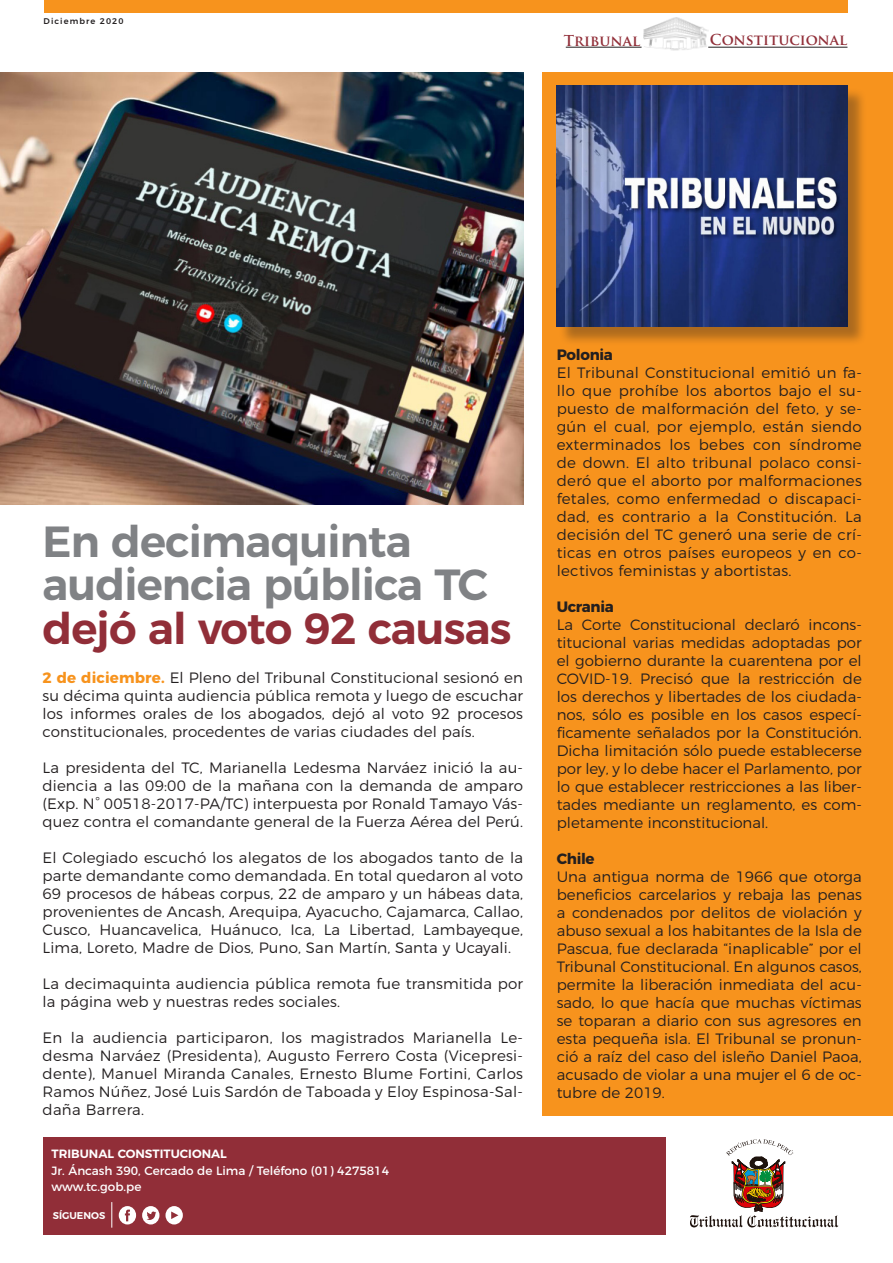
<style>
.page{position:relative;width:893px;height:1263px;background:#fff}
.page>*{position:absolute;margin:0;border:0;box-sizing:border-box;transform-origin:0 0}
.t1{font:600 43.5px/43.5px "Montserrat";letter-spacing:-.02em;color:#808285}
.t2{font:300 15px/18px "Montserrat";letter-spacing:.01em;color:#231f20;text-align:justify}
.t3{font:700 15px "Montserrat";letter-spacing:-.02em;color:#231f20}
.t4{font:700 14.7px "Trajan Pro";color:#912e38}
.t5{font:12px "Montserrat";color:#fff}
.t6{font:600 12px "Montserrat";color:#fff}
.t7{font:600 9.75px "Montserrat";color:#fff}
.t8{font:500 8.25px "Montserrat";letter-spacing:.13em;color:#231f20}
.s1{color:#912e38}
.s2{font-weight:700;color:#f7931d}
</style>
<div class="page">
<svg style="left:690px;top:1139px;width:148px;height:88px"></svg>
<div style="left:43px;top:1137px;width:622px;height:97px;background:#912e38"></div>
<div style="left:542px;top:72px;width:351px;height:1043px;background:#f7931d"></div>
<div style="left:44px;top:0;width:803px;height:13px;background:#f7931d"></div>
<div style="left:142px;top:1206px;width:17px;height:18px;background:#fff;border-radius:50%"></div>
<div style="left:119px;top:1206px;width:17px;height:18px;background:#fff;border-radius:50%"></div>
<div style="left:165px;top:1206px;width:18px;height:18px;background:#fff;border-radius:50%"></div>
<svg style="left:111px;top:1202px;width:1px;height:26px"></svg>
<img style="left:643px;top:17px;width:66px;height:34px">
<hr style="left:708px;top:47px;width:139px;height:1px;background:#231f20">
<hr style="left:566px;top:47px;width:76px;height:1px;background:#231f20">
<svg style="left:147px;top:1211px;width:9px;height:9px"></svg>
<svg style="left:125px;top:1209px;width:5px;height:12px"></svg>
<svg style="left:171px;top:1211px;width:7px;height:8px"></svg>
<img style="left:0;top:72px;width:523px;height:432px">
<div style="left:559px;top:87px;width:308px;height:259px;background:#231f20;opacity:.35"></div>
<img style="left:557px;top:85px;width:290px;height:241px">
<p class="t8" style="left:44px;top:15px;width:81px">Diciembre 2020</p>
<p class="t4" style="left:564px;top:31px;width:78px">Tribunal</p>
<p class="t4" style="left:710px;top:31px;width:139px">Constitucional</p>
<p class="t1" style="left:43px;top:516px;width:470px">En decimaquinta audiencia pública TC <span class="s1">dejó al voto 92 causas</span></p>
<p class="t2" style="left:43px;top:667px;width:482px"><span class="s2">2 de diciembre.</span> El Pleno del Tribunal Constitucional sesionó en su décima quinta audiencia pública remota y luego de escuchar los informes orales de los abogados, dejó al voto 92 procesos constitucionales, procedentes de varias ciudades del país.</p>
<p class="t2" style="left:43px;top:757px;width:482px">La presidenta del TC, Marianella Ledesma Narváez inició la au&shy;diencia a las 09:00 de la mañana con la demanda de amparo (Exp. N° 00518-2017-PA/TC) interpuesta por Ronald Tamayo Vás&shy;quez contra el comandante general de la Fuerza Aérea del Perú.</p>
<p class="t2" style="left:43px;top:847px;width:482px">El Colegiado escuchó los alegatos de los abogados tanto de la parte demandante como demandada. En total quedaron al voto 69 procesos de hábeas corpus, 22 de amparo y un hábeas data, provenientes de Ancash, Arequipa, Ayacucho, Cajamarca, Callao, Cusco, Huancavelica, Huánuco, Ica, La Libertad, Lambayeque, Lima, Loreto, Madre de Dios, Puno, San Martín, Santa y Ucayali.</p>
<p class="t2" style="left:43px;top:973px;width:482px">La decimaquinta audiencia pública remota fue transmitida por la página web y nuestras redes sociales.</p>
<p class="t2" style="left:43px;top:1027px;width:482px">En la audiencia participaron, los magistrados Marianella Le&shy;desma Narváez (Presidenta), Augusto Ferrero Costa (Vicepresi&shy;dente), Manuel Miranda Canales, Ernesto Blume Fortini, Carlos Ramos Núñez, José Luis Sardón de Taboada y Eloy Espinosa-Sal&shy;daña Barrera.</p>
<p class="t6" style="left:52px;top:1144px;width:177px">TRIBUNAL CONSTITUCIONAL</p>
<p class="t5" style="left:52px;top:1161px;width:339px">Jr. Áncash 390, Cercado de Lima / Teléfono (01) 4275814</p>
<p class="t5" style="left:52px;top:1177px;width:91px">www.tc.gob.pe</p>
<p class="t7" style="left:53px;top:1207px;width:54px">SÍGUENOS</p>
<p class="t3" style="left:557px;top:342px;width:58px">Polonia</p>
<p class="t2" style="left:557px;top:362px;width:307px">El Tribunal Constitucional emitió un fa&shy;llo que prohíbe los abortos bajo el su&shy;puesto de malformación del feto, y se&shy;gún el cual, por ejemplo, están siendo exterminados los bebes con síndrome de down. El alto tribunal polaco consi&shy;deró que el aborto por malformaciones fetales, como enfermedad o discapaci&shy;dad, es contrario a la Constitución. La decisión del TC generó una serie de crí&shy;ticas en otros países europeos y en co&shy;lectivos feministas y abortistas.</p>
<p class="t3" style="left:557px;top:594px;width:59px">Ucrania</p>
<p class="t2" style="left:557px;top:614px;width:307px">La Corte Constitucional declaró incons&shy;titucional varias medidas adoptadas por el gobierno durante la cuarentena por el COVID-19. Precisó que la restricción de los derechos y libertades de los ciudada&shy;nos, sólo es posible en los casos especí&shy;ficamente señalados por la Constitución.<br>Dicha limitación sólo puede establecerse por ley, y lo debe hacer el Parlamento, por lo que establecer restricciones a las liber&shy;tades mediante un reglamento, es com&shy;pletamente inconstitucional.</p>
<p class="t3" style="left:557px;top:846px;width:39px">Chile</p>
<p class="t2" style="left:557px;top:866px;width:307px">Una antigua norma de 1966 que otorga beneficios carcelarios y rebaja las penas a condenados por delitos de violación y abuso sexual a los habitantes de la Isla de Pascua, fue declarada “inaplicable” por el Tribunal Constitucional. En algunos casos, permite la liberación inmediata del acu&shy;sado, lo que hacía que muchas víctimas se toparan a diario con sus agresores en esta pequeña isla. El Tribunal se pronun&shy;ció a raíz del caso del isleño Daniel Paoa, acusado de violar a una mujer el 6 de oc&shy;tubre de 2019.</p>
</div>
